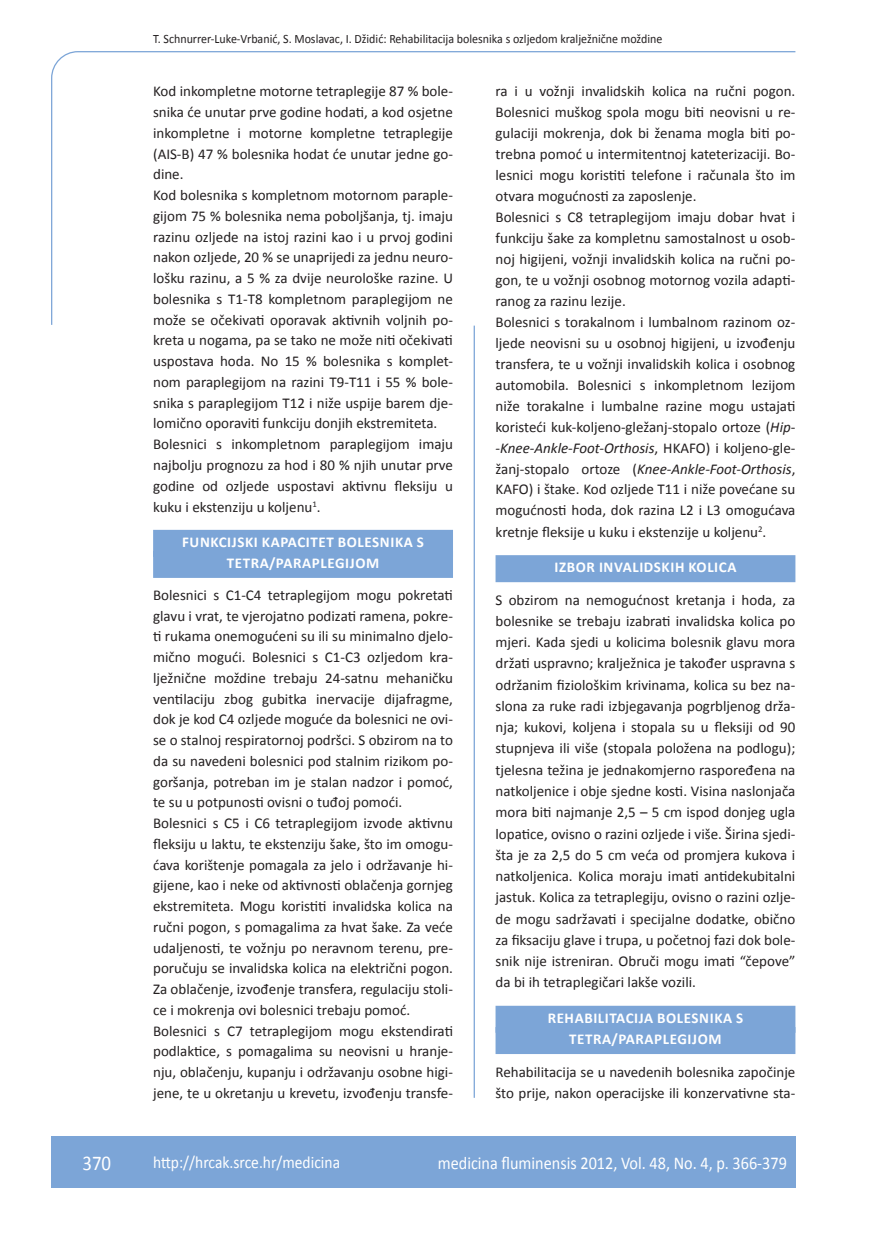
<style>
.page{position:relative;width:872px;height:1234px;background:#fff}
.page>*{position:absolute;margin:0;border:0;box-sizing:border-box;transform-origin:0 0}
.t1{font:21px "Calibri";color:#fff;scale:.9 1}
.t2{font:18px "Calibri";color:#fff;scale:.9 1}
.t3{font:17.25px "Calibri";color:#fff;scale:.9 1}
.osnovni_tekst{font:15px/20.7px "Calibri";color:#231f20;text-align:justify}
.naslov_ruler{font:700 15px "Calibri";letter-spacing:.04em;color:#fff}
.glava{font:12.75px "Calibri";color:#231f20;scale:.94 1}
.s1{font-style:italic}
</style>
<div class="page">
<svg style="left:51px;top:51px;width:745px;height:274px"></svg>
<hr style="left:473px;top:325px;width:2px;height:772px;background:#7ca5d7">
<div style="left:51px;top:1135px;width:744px;height:51px;background:#7ca5d7"></div>
<div style="left:153px;top:529px;width:300px;height:27px;background:#7ca5d7"></div>
<div style="left:153px;top:550px;width:300px;height:27px;background:#7ca5d7"></div>
<div style="left:495px;top:555px;width:300px;height:27px;background:#7ca5d7"></div>
<div style="left:495px;top:1005px;width:300px;height:27px;background:#7ca5d7"></div>
<div style="left:495px;top:1026px;width:300px;height:27px;background:#7ca5d7"></div>
<p class="glava" style="left:153px;top:30px;width:543px">T. Schnurrer-Luke-Vrbanić, S. Moslavac, I. Džidić: Rehabilitacija bolesnika s ozljedom kralježnične moždine</p>
<p class="osnovni_tekst" style="left:153px;top:80px;width:301px">Kod inkompletne motorne tetraplegije 87 % bole&shy;snika će unutar prve godine hodati, a kod osjetne inkompletne i motorne kompletne tetraplegije (AIS-B) 47 % bolesnika hodat će unutar jedne go&shy;dine.</p>
<p class="osnovni_tekst" style="left:153px;top:184px;width:301px">Kod bolesnika s kompletnom motornom paraple&shy;gijom 75 % bolesnika nema poboljšanja, tj. imaju razinu ozljede na istoj razini kao i u prvoj godini nakon ozljede, 20 % se unaprijedi za jednu neuro&shy;lošku razinu, a 5 % za dvije neurološke razine. U bolesnika s T1-T8 kompletnom paraplegijom ne može se očekivati oporavak aktivnih voljnih po&shy;kreta u nogama, pa se tako ne može niti očekivati uspostava hoda. No 15 % bolesnika s komplet&shy;nom paraplegijom na razini T9-T11 i 55 % bole&shy;snika s paraplegijom T12 i niže uspije barem dje&shy;lomično oporaviti funkciju donjih ekstremiteta.</p>
<p class="osnovni_tekst" style="left:153px;top:433px;width:301px">Bolesnici s inkompletnom paraplegijom imaju najbolju prognozu za hod i 80 % njih unutar prve godine od ozljede uspostavi aktivnu fleksiju u kuku i ekstenziju u koljenu<sup>1</sup>.</p>
<p class="naslov_ruler" style="left:182px;top:532px;width:243px">FUNKCIJSKI KAPACITET BOLESNIKA S</p>
<p class="naslov_ruler" style="left:227px;top:553px;width:154px">TETRA/PARAPLEGIJOM</p>
<p class="osnovni_tekst" style="left:153px;top:583px;width:301px">Bolesnici s C1-C4 tetraplegijom mogu pokretati glavu i vrat, te vjerojatno podizati ramena, pokre&shy;ti rukama onemogućeni su ili su minimalno djelo&shy;mično mogući. Bolesnici s C1-C3 ozljedom kra&shy;lježnične moždine trebaju 24-satnu mehaničku ventilaciju zbog gubitka inervacije dijafragme, dok je kod C4 ozljede moguće da bolesnici ne ovi&shy;se o stalnoj respiratornoj podršci. S obzirom na to da su navedeni bolesnici pod stalnim rizikom po&shy;goršanja, potreban im je stalan nadzor i pomoć, te su u potpunosti ovisni o tuđoj pomoći.</p>
<p class="osnovni_tekst" style="left:153px;top:811px;width:301px">Bolesnici s C5 i C6 tetraplegijom izvode aktivnu fleksiju u laktu, te ekstenziju šake, što im omogu&shy;ćava korištenje pomagala za jelo i održavanje hi&shy;gijene, kao i neke od aktivnosti oblačenja gornjeg ekstremiteta. Mogu koristiti invalidska kolica na ručni pogon, s pomagalima za hvat šake. Za veće udaljenosti, te vožnju po neravnom terenu, pre&shy;poručuju se invalidska kolica na električni pogon.<br>Za oblačenje, izvođenje transfera, regulaciju stoli&shy;ce i mokrenja ovi bolesnici trebaju pomoć.</p>
<p class="osnovni_tekst" style="left:153px;top:1019px;width:301px">Bolesnici s C7 tetraplegijom mogu ekstendirati podlaktice, s pomagalima su neovisni u hranje&shy;nju, oblačenju, kupanju i održavanju osobne higi&shy;jene, te u okretanju u krevetu, izvođenju transfe-</p>
<p class="osnovni_tekst" style="left:495px;top:80px;width:301px">ra i u vožnji invalidskih kolica na ručni pogon.<br>Bolesnici muškog spola mogu biti neovisni u re&shy;gulaciji mokrenja, dok bi ženama mogla biti po&shy;trebna pomoć u intermitentnoj kateterizaciji. Bo&shy;lesnici mogu koristiti telefone i računala što im otvara mogućnosti za zaposlenje.</p>
<p class="osnovni_tekst" style="left:495px;top:206px;width:301px">Bolesnici s C8 tetraplegijom imaju dobar hvat i funkciju šake za kompletnu samostalnost u osob&shy;noj higijeni, vožnji invalidskih kolica na ručni po&shy;gon, te u vožnji osobnog motornog vozila adapti&shy;ranog za razinu lezije.</p>
<p class="osnovni_tekst" style="left:495px;top:310px;width:301px">Bolesnici s torakalnom i lumbalnom razinom oz&shy;ljede neovisni su u osobnoj higijeni, u izvođenju transfera, te u vožnji invalidskih kolica i osobnog automobila. Bolesnici s inkompletnom lezijom niže torakalne i lumbalne razine mogu ustajati koristeći kuk-koljeno-gležanj-stopalo ortoze (<span class="s1">Hip--Knee-Ankle-Foot-Orthosis</span>, HKAFO) i koljeno-gle&shy;žanj-stopalo ortoze (<span class="s1">Knee-Ankle-Foot-Orthosis</span>, KAFO) i štake. Kod ozljede T11 i niže povećane su mogućnosti hoda, dok razina L2 i L3 omogućava kretnje fleksije u kuku i ekstenzije u koljenu<sup>2</sup>.</p>
<p class="naslov_ruler" style="left:554px;top:558px;width:183px">IZBOR INVALIDSKIH KOLICA</p>
<p class="osnovni_tekst" style="left:495px;top:588px;width:301px;line-height:21.3px">S obzirom na nemogućnost kretanja i hoda, za bolesnike se trebaju izabrati invalidska kolica po mjeri. Kada sjedi u kolicima bolesnik glavu mora držati uspravno; kralježnica je također uspravna s održanim fiziološkim krivinama, kolica su bez na&shy;slona za ruke radi izbjegavanja pogrbljenog drža&shy;nja; kukovi, koljena i stopala su u fleksiji od 90 stupnjeva ili više (stopala položena na podlogu); tjelesna težina je jednakomjerno raspoređena na natkoljenice i obje sjedne kosti. Visina naslonjača mora biti najmanje 2,5 – 5 cm ispod donjeg ugla lopatice, ovisno o razini ozljede i više. Širina sjedi&shy;šta je za 2,5 do 5 cm veća od promjera kukova i natkoljenica. Kolica moraju imati antidekubitalni jastuk. Kolica za tetraplegiju, ovisno o razini ozlje&shy;de mogu sadržavati i specijalne dodatke, obično za fiksaciju glave i trupa, u početnoj fazi dok bole&shy;snik nije istreniran. Obruči mogu imati “čepove” da bi ih tetraplegičari lakše vozili.</p>
<p class="naslov_ruler" style="left:547px;top:1008px;width:197px">REHABILITACIJA BOLESNIKA S</p>
<p class="naslov_ruler" style="left:569px;top:1029px;width:154px">TETRA/PARAPLEGIJOM</p>
<p class="osnovni_tekst" style="left:495px;top:1059px;width:301px;line-height:21.3px">Rehabilitacija se u navedenih bolesnika započinje što prije, nakon operacijske ili konzervativne sta-</p>
<p class="t1" style="left:82px;top:1149px;width:33px">370</p>
<p class="t3" style="left:153px;top:1150px;width:209px">http://hrcak.srce.hr/medicina</p>
<p class="t2" style="left:438px;top:1151px;width:389px">medicina fluminensis 2012, Vol. 48, No. 4, p. 366-379</p>
</div>
